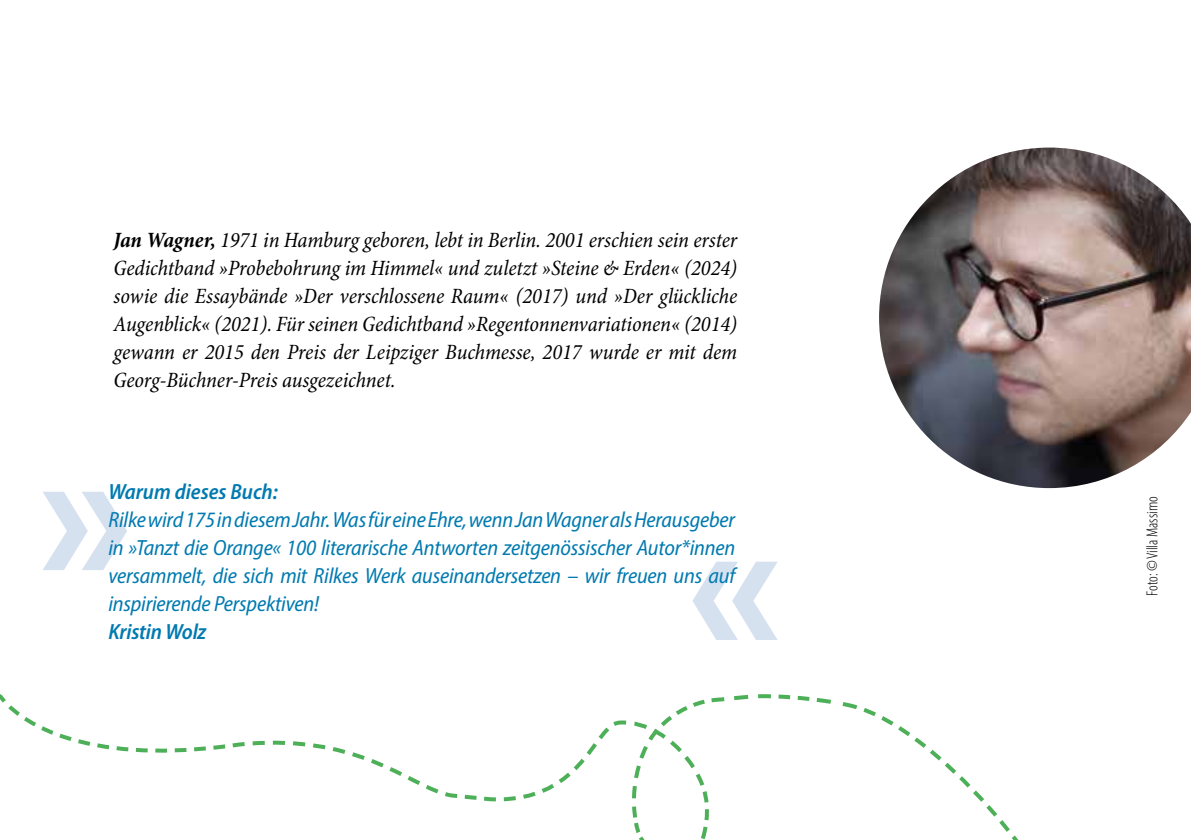
<style>
.page{position:relative;width:1191px;height:840px;background:#fff}
.page>*{position:absolute;margin:0;border:0;box-sizing:border-box;transform-origin:0 0}
.t1{font:700 204.8px "Myriad Pro";color:#d6e1f0}
.t2{font:italic condensed 22px/28px "Minion Pro";letter-spacing:-.005em;color:#000;text-align:justify}
.t3{font:italic semi-condensed 22px/28px "Myriad Pro";letter-spacing:-.01em;color:#017ab0;text-align:justify}
.t4{font:italic 600 semi-condensed 22px "Myriad Pro";color:#017ab0}
.t5{font:300 condensed 16px "Myriad Pro";color:#000}
.s1{font-weight:700}
</style>
<div class="page">
<img style="left:879px;top:147px;width:312px;height:341px">
<svg style="left:0;top:694px;width:1018px;height:145px"></svg>
<p class="t2" style="left:113px;top:226px;width:625px"><span class="s1">Jan Wagner,</span> 1971 in Hamburg geboren, lebt in Berlin. 2001 erschien sein erster Gedichtband »Probebohrung im Himmel« und zuletzt »Steine &amp; Erden« (2024) sowie die Essaybände »Der verschlossene Raum« (2017) und »Der glückliche Augenblick« (2021). Für seinen Gedichtband »Regentonnenvariationen« (2014) gewann er 2015 den Preis der Leipziger Buchmesse, 2017 wurde er mit dem Georg-Büchner-Preis ausgezeichnet.</p>
<p class="t4" style="left:108px;top:479px;width:171px">Warum dieses Buch:</p>
<p class="t3" style="left:108px;top:504px;width:628px">Rilke wird 175 in diesem Jahr. Was für eine Ehre, wenn Jan Wagner als Herausgeber in »Tanzt die Orange« 100 literarische Antworten zeitgenössischer Autor*innen versammelt, die sich mit Rilkes Werk auseinandersetzen – wir freuen uns auf inspirierende Perspektiven!</p>
<p class="t4" style="left:108px;top:619px;width:99px">Kristin Wolz</p>
<h1 class="t1" style="left:38px;top:395px;width:97px">»</h1>
<h1 class="t1" style="left:687px;top:465px;width:97px">«</h1>
<p class="t5" style="left:1142px;top:595px;width:101px;rotate:-90deg">Foto: © Villa Massimo</p>
</div>
